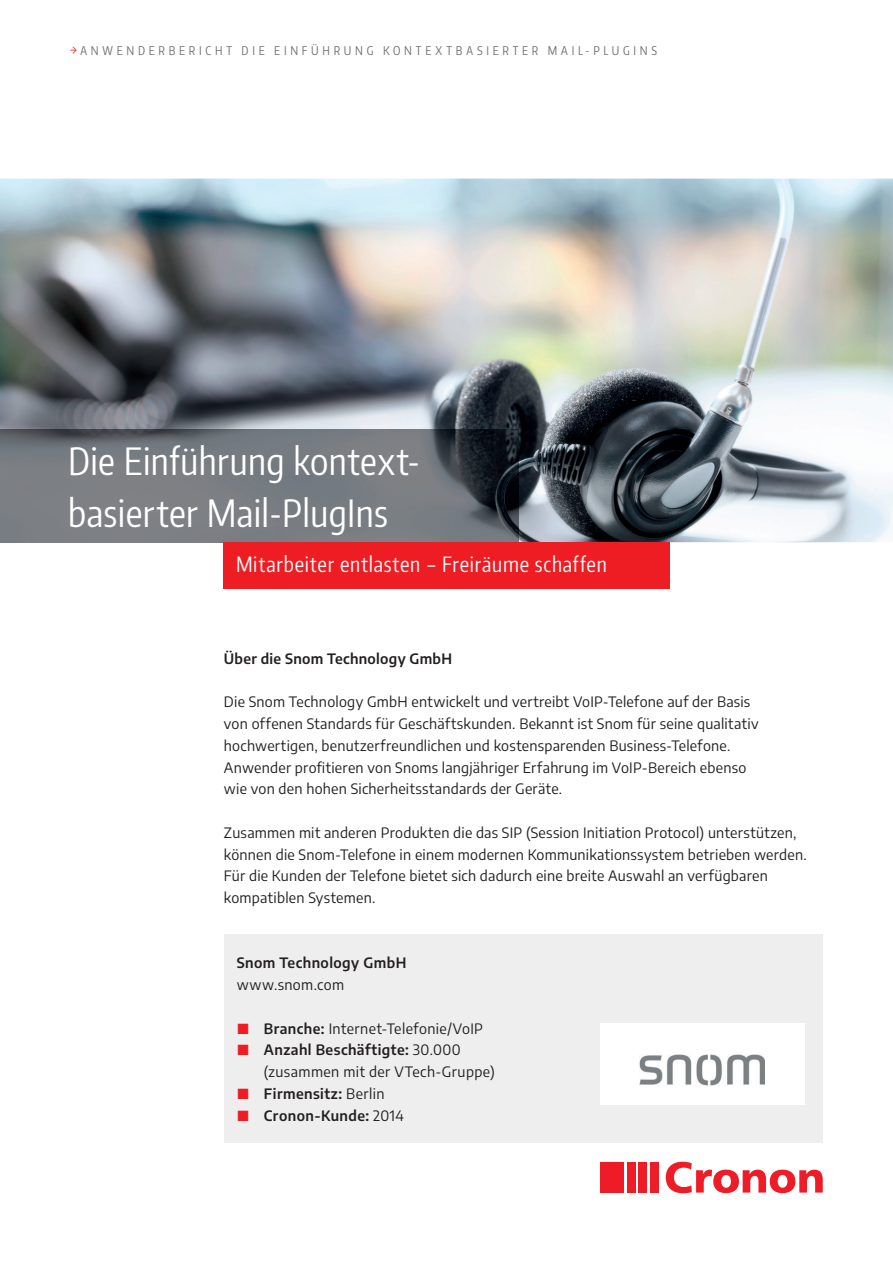
<style>
.page{position:relative;width:893px;height:1263px;background:#fff}
.page>*{position:absolute;margin:0;border:0;box-sizing:border-box;transform-origin:0 0}
.t1{font:37.5px/52.5px "Encode Sans Compressed";letter-spacing:.01em;color:#fff}
.t2{font:21px "Encode Sans Compressed";letter-spacing:.035em;color:#fff}
.t3{font:14.25px/21.8px "Encode Sans";letter-spacing:.02em;color:#231f20}
.t4{font:600 14.25px "Encode Sans";letter-spacing:.02em;color:#231f20}
.t5{font:12px "Encode Sans Compressed";letter-spacing:.31em;color:#6c6d70}
.s1{color:#ee1d23}
.s2{font-weight:600}
</style>
<div class="page">
<img style="left:0;top:179px;width:893px;height:363px">
<svg style="left:666px;top:1162px;width:157px;height:31px"></svg>
<div style="left:600px;top:1162px;width:24px;height:30px;background:#ee1c27"></div>
<div style="left:627px;top:1162px;width:8px;height:30px;background:#ee1c27"></div>
<div style="left:639px;top:1162px;width:8px;height:30px;background:#ee1c27"></div>
<div style="left:650px;top:1162px;width:8px;height:30px;background:#ee1c27"></div>
<img style="left:0;top:430px;width:519px;height:112px">
<div style="left:223px;top:542px;width:447px;height:47px;background:#ee1d23"></div>
<div style="left:224px;top:933px;width:599px;height:209px;background:#eeeeef"></div>
<div style="left:600px;top:1023px;width:204px;height:81px;background:#fff"></div>
<img style="left:639px;top:1054px;width:126px;height:32px">
<p class="t5" style="left:70px;top:43px;width:588px"><span class="s1">→</span>ANWENDERBERICHT DIE EINFÜHRUNG KONTEXTBASIERTER MAIL-PLUGINS</p>
<h1 class="t1" style="left:68px;top:433px;width:353px">Die Einführung kontext&shy;basierter Mail-PlugIns</h1>
<h2 class="t2" style="left:236px;top:551px;width:372px">Mitarbeiter entlasten – Freiräume schaffen</h2>
<p class="t4" style="left:224px;top:649px;width:230px">Über die Snom Technology GmbH</p>
<p class="t3" style="left:224px;top:691px;width:536px">Die Snom Technology GmbH entwickelt und vertreibt VoIP-Telefone auf der Basis von offenen Standards für Geschäftskunden. Bekannt ist Snom für seine qualitativ hochwertigen, benutzerfreundlichen und kostensparenden Business-Telefone.<br>Anwender profitieren von Snoms langjähriger Erfahrung im VoIP-Bereich ebenso wie von den hohen Sicherheitsstandards der Geräte.</p>
<p class="t3" style="left:224px;top:821px;width:584px">Zusammen mit anderen Produkten die das SIP (Session Initiation Protocol) unterstützen, können die Snom-Telefone in einem modernen Kommunikationssystem betrieben werden.<br>Für die Kunden der Telefone bietet sich dadurch eine breite Auswahl an verfügbaren kompatiblen Systemen.</p>
<p class="t4" style="left:237px;top:953px;width:171px">Snom Technology GmbH</p>
<p class="t3" style="left:237px;top:973px;width:109px">www.snom.com</p>
<p class="t3" style="left:264px;top:1017px;width:232px"><span class="s2">Branche:</span> Internet-Telefonie/VoIP<br><span class="s2">Anzahl Beschäftigte:</span> 30.000 (zusammen mit der VTech-Gruppe)<br><span class="s2">Firmensitz:</span> Berlin<br><span class="s2">Cronon-Kunde:</span> 2014</p>
</div>
